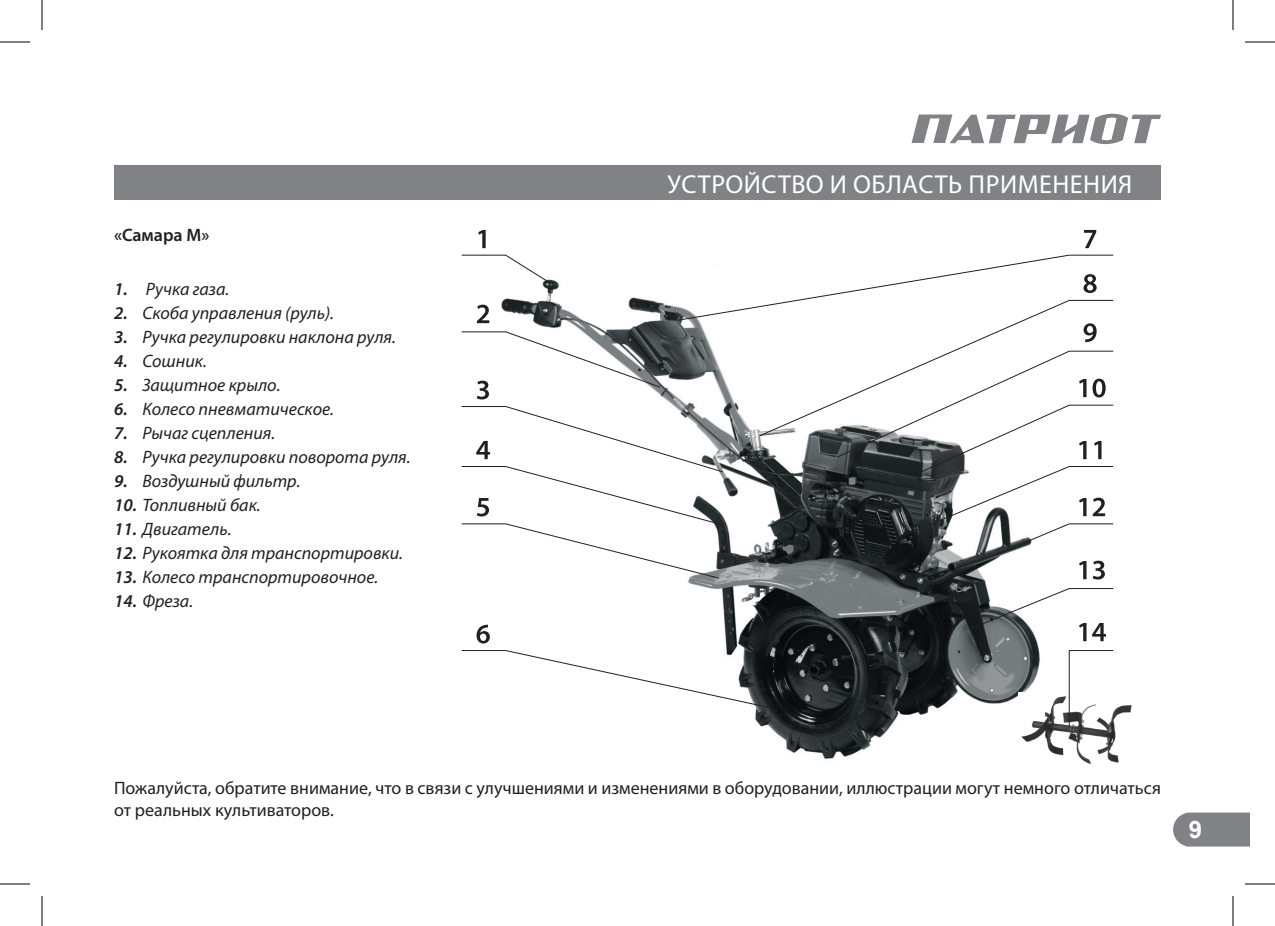
<style>
.page{position:relative;width:1275px;height:926px;background:#fff}
.page>*{position:absolute;margin:0;border:0;box-sizing:border-box;transform-origin:0 0}
.t1{font:26px "Myriad Pro";letter-spacing:.02em;color:#fff}
.t2{font:700 24px "Arial";color:#fff}
.t3{font:italic 18px "Myriad Pro";color:#231f20}
.t4{font:18px/21.6px "Myriad Pro";color:#231f20}
.t5{font:600 18px "Myriad Pro";color:#231f20}
.s1{font-weight:600}
</style>
<div class="page">
<div style="left:114px;top:166px;width:1047px;height:34px;background:#808285"></div>
<svg style="left:1173px;top:812px;width:77px;height:34px;background:#87898c"></svg>
<svg style="left:911px;top:114px;width:250px;height:30px"></svg>
<img style="left:755px;top:630px;width:285px;height:129px">
<svg style="left:461px;top:254px;width:308px;height:454px"></svg>
<svg style="left:478px;top:230px;width:7px;height:18px"></svg>
<svg style="left:1084px;top:230px;width:12px;height:18px"></svg>
<svg style="left:1083px;top:630px;width:3px;height:11px"></svg>
<svg style="left:1092px;top:630px;width:14px;height:11px"></svg>
<svg style="left:477px;top:305px;width:12px;height:18px"></svg>
<svg style="left:477px;top:381px;width:12px;height:18px"></svg>
<svg style="left:476px;top:441px;width:14px;height:18px"></svg>
<svg style="left:477px;top:498px;width:12px;height:18px"></svg>
<svg style="left:476px;top:625px;width:14px;height:18px"></svg>
<svg style="left:677px;top:254px;width:437px;height:376px"></svg>
<img style="left:1018px;top:692px;width:114px;height:73px">
<hr style="left:1069px;top:650px;width:44px;height:1px;background:#231f20">
<hr style="left:1068px;top:650px;width:1px;height:76px;background:#231f20">
<hr style="left:0;top:42px;width:30px;height:1px;background:#000">
<hr style="left:1245px;top:42px;width:30px;height:1px;background:#000">
<hr style="left:0;top:884px;width:30px;height:1px;background:#000">
<hr style="left:1245px;top:884px;width:30px;height:1px;background:#000">
<hr style="left:42px;top:0;width:1px;height:30px;background:#000">
<hr style="left:42px;top:896px;width:1px;height:30px;background:#000">
<hr style="left:1232px;top:0;width:1px;height:30px;background:#000">
<hr style="left:1232px;top:896px;width:1px;height:30px;background:#000">
<p class="t5" style="left:114px;top:224px;width:97px">«Самара М»</p>
<p class="t3" style="left:114px;top:278px;width:117px"><span class="s1">1.</span> Ручка газа.</p>
<p class="t3" style="left:114px;top:302px;width:221px"><span class="s1">2.</span> Скоба управления (руль).</p>
<p class="t3" style="left:114px;top:326px;width:283px"><span class="s1">3.</span> Ручка регулировки наклона руля.</p>
<p class="t3" style="left:114px;top:350px;width:94px"><span class="s1">4.</span> Сошник.</p>
<p class="t3" style="left:114px;top:374px;width:168px"><span class="s1">5.</span> Защитное крыло.</p>
<p class="t3" style="left:114px;top:398px;width:221px"><span class="s1">6.</span> Колесо пневматическое.</p>
<p class="t3" style="left:114px;top:422px;width:163px"><span class="s1">7.</span> Рычаг сцепления.</p>
<p class="t3" style="left:114px;top:446px;width:298px"><span class="s1">8.</span> Ручка регулировки поворота руля.</p>
<p class="t3" style="left:114px;top:470px;width:188px"><span class="s1">9.</span> Воздушный фильтр.</p>
<p class="t3" style="left:114px;top:494px;width:148px"><span class="s1">10.</span> Топливный бак.</p>
<p class="t3" style="left:114px;top:518px;width:119px"><span class="s1">11.</span> Двигатель.</p>
<p class="t3" style="left:114px;top:542px;width:290px"><span class="s1">12.</span> Рукоятка для транспортировки.</p>
<p class="t3" style="left:114px;top:566px;width:266px"><span class="s1">13.</span> Колесо транспортировочное.</p>
<p class="t3" style="left:114px;top:590px;width:81px"><span class="s1">14.</span> Фреза.</p>
<h1 class="t1" style="left:667px;top:168px;width:30px">Устро</h1>
<h1 class="t1" style="left:744px;top:168px;width:311px">йство и область применени</h1>
<h1 class="t1" style="left:1118px;top:168px;width:16px">я</h1>
<p class="t4" style="left:114px;top:777px;width:1048px">Пожалуйста, обратите внимание, что в связи с улучшениями и изменениями в оборудовании, иллюстрации могут немного отличаться от реальных культиваторов.</p>
<h2 class="t2" style="left:1188px;top:814px;width:15px">9</h2>
</div>
